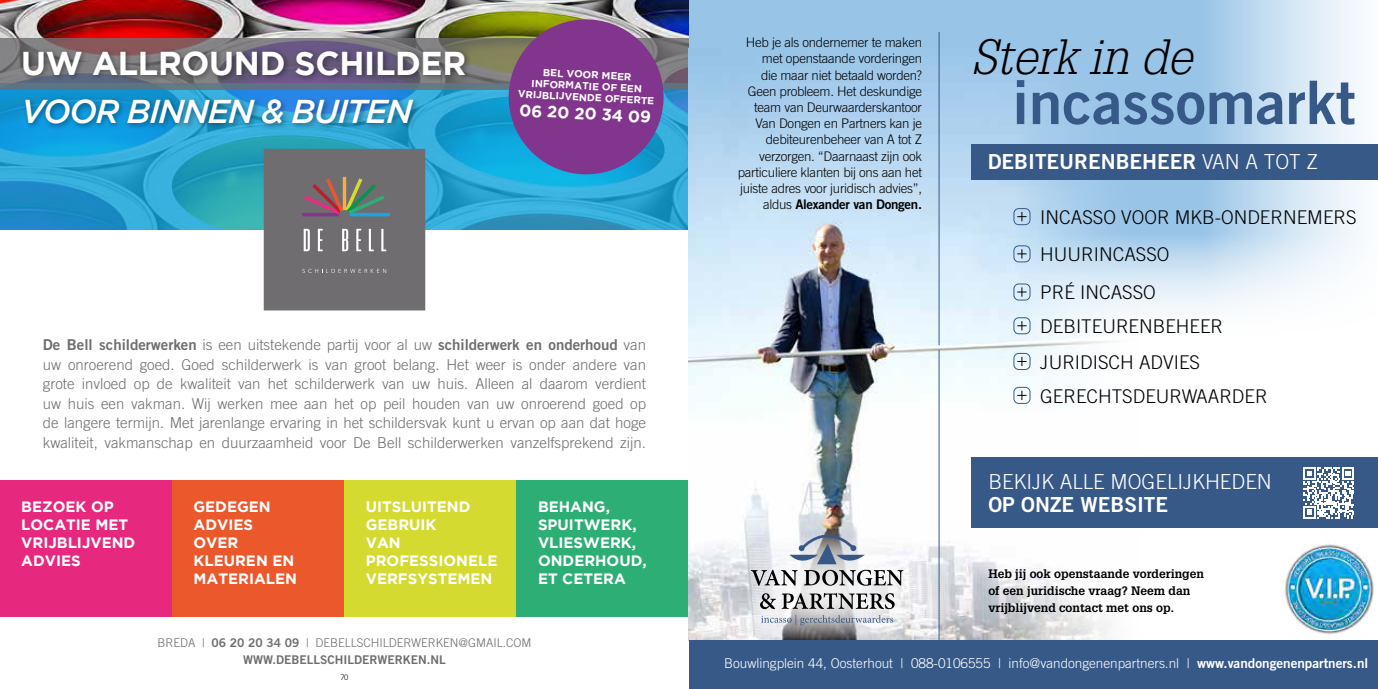
<style>
.page{position:relative;width:1378px;height:689px;background:#fff}
.page>*{position:absolute;margin:0;border:0;box-sizing:border-box;transform-origin:0 0}
.t1{font:60px "Trade Gothic LT Std Bd 2";color:#375988}
.t2{font:italic 300 48.3px "Glypha LT Std";color:#000}
.t3{font:700 33px "Gotham";letter-spacing:-.01em;color:#fff}
.t4{font:italic 500 33px "Gotham";letter-spacing:-.04em;color:#fff}
.t5{font:20.7px "Trade Gothic LT Std Bd 2";color:#fff}
.t6{font:300 20.7px "Trade Gothic LT Std";color:#fff}
.t7{font:300 18.9px/37.7px "Trade Gothic LT Std";color:#000}
.t8{font:700 16.5px "Gotham";color:#fff}
.t9{font:300 15px/19.5px "Trade Gothic LT Std";color:#6f6d70;text-align:justify}
.t10{font:700 15px/18px "Gotham";color:#fff}
.t11{font:15px "Trade Gothic LT Std Bd 2";color:#6f6d70}
.t12{font:300 13.5px "Trade Gothic LT Std";color:#fff}
.t13{font:300 13.2px/16.2px "Trade Gothic LT Std";letter-spacing:-.02em;color:#000;text-align:right}
.t14{font:13.2px "Trade Gothic LT Std Bd 2";letter-spacing:-.02em;color:#000}
.t15{font:700 12px/17px "Glypha LT Std";color:#000}
.t16{font:300 12px "Trade Gothic LT Std";color:#6f6d70}
.t17{font:12px "Trade Gothic LT Std Bd 2";color:#6f6d70}
.t18{font:700 10.2px/11.4px "Gotham";color:#fff;text-align:center}
.t19{font:300 7.5px "Trade Gothic LT Std";color:#000}
.s1{font-family:"Trade Gothic LT Std";font-weight:300}
.s2{font-family:"Trade Gothic LT Std Bd 2";font-weight:400}
</style>
<div class="page">
<img style="left:0;top:0;width:689px;height:38px">
<svg style="left:0;top:89px;width:689px;height:141px;background:#28a2cf"></svg>
<svg style="left:0;top:38px;width:689px;height:51px;background:#7b7173"></svg>
<div style="left:0;top:480px;width:172px;height:137px;background:#e7287f"></div>
<div style="left:172px;top:480px;width:172px;height:137px;background:#eb582c"></div>
<div style="left:344px;top:480px;width:173px;height:137px;background:#d4da30"></div>
<div style="left:517px;top:480px;width:172px;height:137px;background:#2cae74"></div>
<div style="left:264px;top:149px;width:161px;height:161px;background:#6f6d70"></div>
<svg style="left:304px;top:229px;width:6px;height:22px"></svg>
<svg style="left:318px;top:229px;width:5px;height:22px"></svg>
<svg style="left:342px;top:229px;width:6px;height:22px"></svg>
<svg style="left:356px;top:229px;width:5px;height:22px"></svg>
<svg style="left:369px;top:229px;width:5px;height:22px"></svg>
<svg style="left:381px;top:229px;width:5px;height:22px"></svg>
<svg style="left:302px;top:269px;width:84px;height:4px"></svg>
<svg style="left:302px;top:177px;width:86px;height:40px"></svg>
<hr style="left:350px;top:213px;width:40px;height:3px;background:#17a7e0">
<div style="left:339px;top:210px;width:11px;height:11px;background:#6f6d70;border-radius:50%"></div>
<svg style="left:502px;top:13px;width:168px;height:165px;background:#725591"></svg>
<div style="left:20px;top:48px;width:452px;height:83px;background:#000;opacity:.4"></div>
<svg style="left:1139px;top:0;width:223px;height:312px"></svg>
<div style="left:689px;top:0;width:450px;height:641px;background:#98c4e7"></div>
<img style="left:689px;top:48px;width:450px;height:593px">
<div style="left:971px;top:457px;width:407px;height:71px;background:#375988"></div>
<svg style="left:1303px;top:467px;width:51px;height:51px"></svg>
<div style="left:971px;top:144px;width:407px;height:36px;background:#375988"></div>
<img style="left:1284px;top:544px;width:90px;height:90px">
<svg style="left:734px;top:515px;width:187px;height:126px;background:#d9d9dc"></svg>
<svg style="left:760px;top:593px;width:134px;height:32px;background:#b0b2b5"></svg>
<svg style="left:751px;top:534px;width:152px;height:52px;background:#c4c7cd"></svg>
<hr style="left:938px;top:32px;width:1px;height:313px;background:#375988">
<div style="left:1013px;top:208px;width:17px;height:17px;border:1px solid #375988;border-radius:5px"></div>
<svg style="left:1017px;top:212px;width:9px;height:9px"></svg>
<div style="left:1013px;top:245px;width:17px;height:17px;border:1px solid #375988;border-radius:5px"></div>
<svg style="left:1017px;top:249px;width:9px;height:9px"></svg>
<div style="left:1013px;top:283px;width:17px;height:17px;border:1px solid #375988;border-radius:5px"></div>
<svg style="left:1017px;top:287px;width:9px;height:10px"></svg>
<div style="left:1013px;top:317px;width:17px;height:17px;border:1px solid #375988;border-radius:5px"></div>
<svg style="left:1017px;top:321px;width:9px;height:9px"></svg>
<div style="left:1013px;top:353px;width:17px;height:17px;border:1px solid #375988;border-radius:5px"></div>
<svg style="left:1017px;top:357px;width:9px;height:9px"></svg>
<div style="left:1013px;top:387px;width:17px;height:17px;border:1px solid #375988;border-radius:5px"></div>
<svg style="left:1017px;top:391px;width:9px;height:9px"></svg>
<hr style="left:938px;top:350px;width:1px;height:301px;background:#375988">
<div style="left:689px;top:641px;width:689px;height:48px;background:#375988"></div>
<h3 class="t3" style="left:21px;top:44px;width:446px">UW ALLROUND SCHILDER</h3>
<h3 class="t4" style="left:21px;top:92px;width:393px">VOOR BINNEN &amp; BUITEN</h3>
<p class="t18" style="left:519px;top:65px;width:138px;rotate:3deg">BEL VOOR MEER<br>INFORMATIE OF EEN<br>VRIJBLIJVENDE OFFERTE</p>
<p class="t8" style="left:520px;top:101px;width:133px;rotate:3deg">06 20 20 34 09</p>
<p class="t11" style="left:43px;top:335px;width:605px">De Bell schilderwerken <span class="s1">is een uitstekende partij voor al uw</span> schilderwerk en onderhoud <span class="s1">van</span></p>
<p class="t9" style="left:43px;top:354px;width:605px">uw onroerend goed. Goed schilderwerk is van groot belang. Het weer is onder andere van grote invloed op de kwaliteit van het schilderwerk van uw huis. Alleen al daarom verdient uw huis een vakman. Wij werken mee aan het op peil houden van uw onroerend goed op de langere termijn. Met jarenlange ervaring in het schildersvak kunt u ervan op aan dat hoge kwaliteit, vakmanschap en duurzaamheid voor De Bell schilderwerken vanzelfsprekend zijn.</p>
<p class="t10" style="left:21px;top:498px;width:116px">BEZOEK OP<br>LOCATIE MET<br>VRIJBLIJVEND<br>ADVIES</p>
<p class="t10" style="left:193px;top:498px;width:105px">GEDEGEN<br>ADVIES<br>OVER<br>KLEUREN EN<br>MATERIALEN</p>
<p class="t10" style="left:366px;top:498px;width:133px">UITSLUITEND<br>GEBRUIK<br>VAN<br>PROFESSIONELE<br>VERFSYSTEMEN</p>
<p class="t10" style="left:538px;top:498px;width:110px">BEHANG,<br>SPUITWERK,<br>VLIESWERK,<br>ONDERHOUD,<br>ET CETERA</p>
<p class="t16" style="left:157px;top:635px;width:376px">BREDA | <span class="s2">06 20 20 34 09</span> | DEBELLSCHILDERWERKEN@GMAIL.COM</p>
<p class="t17" style="left:243px;top:652px;width:204px">WWW.DEBELLSCHILDERWERKEN.NL</p>
<p class="t19" style="left:340px;top:672px;width:9px">70</p>
<p class="t13" style="left:738px;top:34px;width:186px">Heb je als ondernemer te maken met openstaande vorderingen<br>die maar niet betaald worden?<br>Geen probleem. Het deskundige team van Deurwaarderskantoor<br>Van Dongen en Partners kan je debiteurenbeheer van A tot Z verzorgen. “Daarnaast zijn ook particuliere klanten bij ons aan het juiste adres voor juridisch advies”,</p>
<p class="t14" style="left:763px;top:196px;width:160px"><span class="s1">aldus</span> Alexander van Dongen.</p>
<h2 class="t2" style="left:971px;top:30px;width:222px">Sterk in de</h2>
<h1 class="t1" style="left:1012px;top:65px;width:345px">incassomarkt</h1>
<h3 class="t5" style="left:988px;top:149px;width:332px">DEBITEURENBEHEER <span class="s1">VAN A TOT Z</span></h3>
<p class="t7" style="left:1040px;top:198px;width:318px">INCASSO VOOR MKB-ONDERNEMERS<br>HUURINCASSO<br>PRÉ INCASSO</p>
<p class="t7" style="left:1040px;top:308px;width:184px;line-height:35.8px">DEBITEURENBEHEER<br>JURIDISCH ADVIES</p>
<p class="t7" style="left:1040px;top:377px;width:229px">GERECHTSDEURWAARDER</p>
<h3 class="t6" style="left:988px;top:469px;width:285px">BEKIJK ALLE MOGELIJKHEDEN</h3>
<h3 class="t5" style="left:988px;top:491px;width:181px">OP ONZE WEBSITE</h3>
<p class="t15" style="left:988px;top:565px;width:217px">Heb jij ook openstaande vorderingen of een juridische vraag? Neem dan vrijblijvend contact met ons op.</p>
<p class="t12" style="left:724px;top:655px;width:646px">Bouwlingplein 44, Oosterhout | 088-0106555 | info@vandongenenpartners.nl | <span class="s2">www.vandongenenpartners.nl</span></p>
</div>
